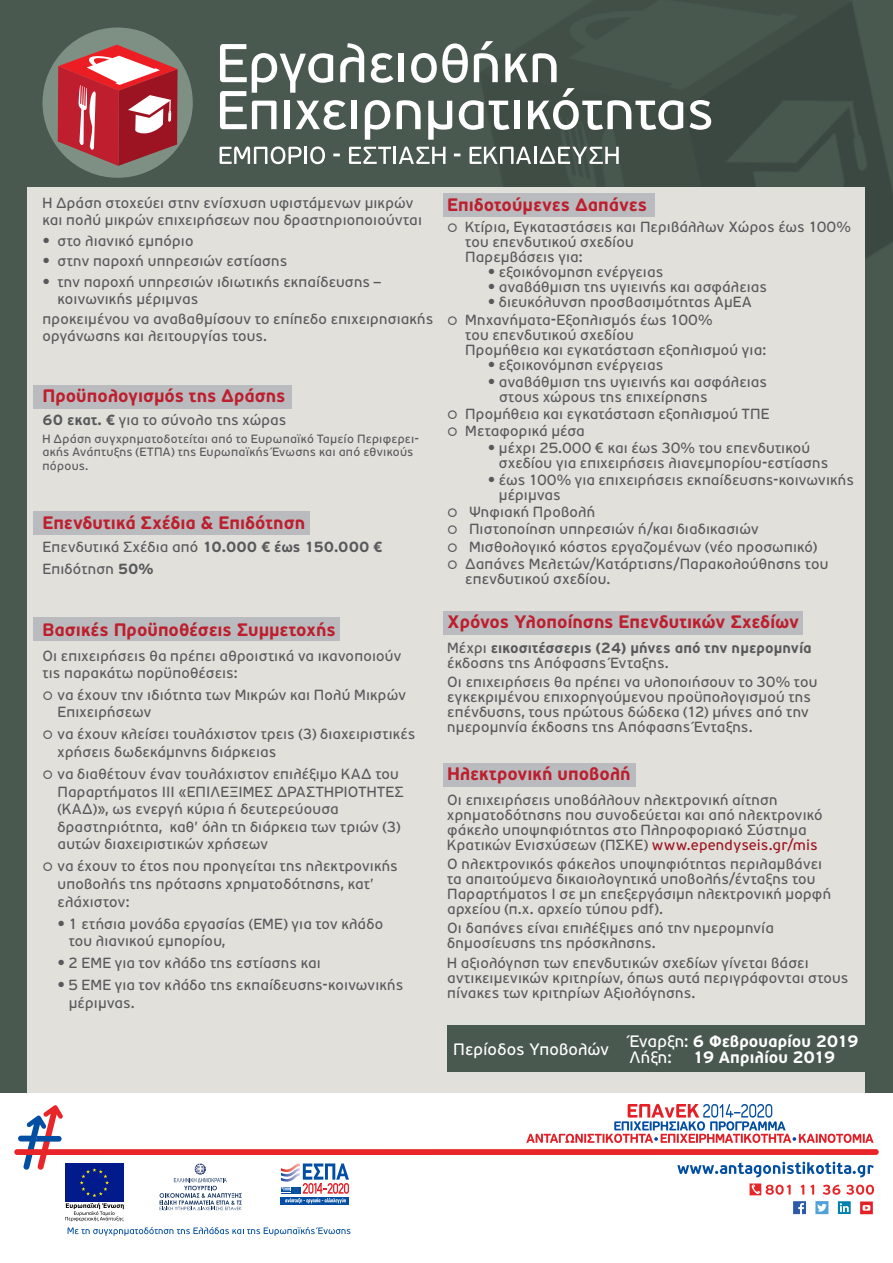
<style>
.page{position:relative;width:893px;height:1263px;background:#fff}
.page>*{position:absolute;margin:0;border:0;box-sizing:border-box;transform-origin:0 0}
.t1{font:700 18px "PF Traffic";color:#be1e2d}
.t2{font:700 16.5px/16.5px "PF Traffic";color:#fff}
.t3{font:16.5px "PF Traffic";letter-spacing:.005em;color:#fff}
.t4{font:14.7px/15px "PF Traffic";letter-spacing:.015em;color:#58595b}
.t5{font:700 14.7px/15px "PF Traffic";letter-spacing:.01em;color:#58595b}
.t6{font:12px/13.5px "PF Traffic";letter-spacing:.025em;color:#58595b}
.s1{font-weight:700}
.s2{font-weight:400}
.s3{color:#9c1421}
</style>
<div class="page">
<div style="left:0;top:0;width:893px;height:1151px;background:#495950"></div>
<img style="left:445px;top:1px;width:448px;height:258px">
<div style="left:28px;top:187px;width:837px;height:961px;background:#e2e0db"></div>
<div style="left:443px;top:611px;width:360px;height:23px;background:#b9bbbe"></div>
<div style="left:443px;top:763px;width:193px;height:23px;background:#b9bbbe"></div>
<div style="left:34px;top:385px;width:258px;height:24px;background:#b9bbbe"></div>
<div style="left:34px;top:512px;width:276px;height:23px;background:#b9bbbe"></div>
<div style="left:34px;top:617px;width:306px;height:24px;background:#b9bbbe"></div>
<div style="left:443px;top:194px;width:212px;height:23px;background:#b9bbbe"></div>
<div style="left:447px;top:1025px;width:446px;height:47px;background:#495950"></div>
<div style="left:43px;top:28px;width:150px;height:150px;background:#7e9083;border-radius:50%"></div>
<svg style="left:58px;top:45px;width:120px;height:121px"></svg>
<svg style="left:220px;top:146px;width:82px;height:18px"></svg>
<hr style="left:304px;top:147px;width:3px;height:17px;background:#fff">
<svg style="left:310px;top:146px;width:15px;height:18px"></svg>
<svg style="left:333px;top:154px;width:7px;height:2px"></svg>
<svg style="left:349px;top:146px;width:96px;height:18px"></svg>
<svg style="left:454px;top:154px;width:6px;height:2px"></svg>
<svg style="left:469px;top:146px;width:62px;height:18px"></svg>
<hr style="left:534px;top:147px;width:3px;height:17px;background:#fff">
<svg style="left:539px;top:146px;width:80px;height:18px"></svg>
<svg style="left:220px;top:41px;width:463px;height:99px"></svg>
<svg style="left:690px;top:100px;width:21px;height:30px"></svg>
<div style="left:0;top:1093px;width:893px;height:153px;background:#fff"></div>
<svg style="left:627px;top:1104px;width:145px;height:1px"></svg>
<div style="left:281px;top:1197px;width:68px;height:7px;background:#034ea2"></div>
<svg style="left:281px;top:1170px;width:68px;height:33px"></svg>
<svg style="left:160px;top:1170px;width:82px;height:40px"></svg>
<svg style="left:678px;top:1170px;width:192px;height:7px"></svg>
<svg style="left:793px;top:1201px;width:13px;height:13px"></svg>
<svg style="left:815px;top:1201px;width:13px;height:13px"></svg>
<svg style="left:838px;top:1201px;width:13px;height:13px"></svg>
<svg style="left:800px;top:1184px;width:4px;height:10px"></svg>
<svg style="left:810px;top:1184px;width:4px;height:10px"></svg>
<svg style="left:823px;top:1185px;width:17px;height:10px"></svg>
<svg style="left:846px;top:1185px;width:28px;height:10px"></svg>
<svg style="left:750px;top:1183px;width:41px;height:12px"></svg>
<svg style="left:14px;top:1105px;width:865px;height:65px"></svg>
<svg style="left:18px;top:1115px;width:106px;height:106px"></svg>
<svg style="left:860px;top:1201px;width:13px;height:13px"></svg>
<svg style="left:68px;top:1227px;width:282px;height:9px"></svg>
<p class="t4" style="left:43px;top:195px;width:381px;line-height:16.5px">Η Δράση στοχεύει στην ενίσχυση υφιστάμενων μικρών και πολύ μικρών επιχειρήσεων που δραστηριοποιούνται</p>
<p class="t4" style="left:43px;top:233px;width:153px">• στο λιανικό εμπόριο</p>
<p class="t4" style="left:43px;top:254px;width:246px">• στην παροχή υπηρεσιών εστίασης</p>
<p class="t4" style="left:58px;top:274px;width:325px;line-height:16.5px;text-indent:-15px">• την παροχή υπηρεσιών ιδιωτικής εκπαίδευσης – κοινωνικής μέριμνας</p>
<p class="t4" style="left:43px;top:311px;width:392px;line-height:16.5px">προκειμένου να αναβαθμίσουν το επίπεδο επιχειρησιακής οργάνωσης και λειτουργίας τους.</p>
<p class="t1" style="left:43px;top:385px;width:244px">Προϋπολογισμός της Δράσης</p>
<p class="t4" style="left:43px;top:412px;width:245px"><span class="s1">60 εκατ. €</span> για το σύνολο της χώρας</p>
<p class="t6" style="left:43px;top:432px;width:378px">Η Δράση συγχρηματοδοτείται από το Ευρωπαϊκό Ταμείο Περιφερει&shy;ακής Ανάπτυξης (ΕΤΠΑ) της Ευρωπαϊκής Ένωσης και από εθνικούς πόρους.</p>
<p class="t1" style="left:43px;top:512px;width:264px">Επενδυτικά Σχέδια &amp; Επιδότηση</p>
<p class="t4" style="left:43px;top:535px;width:341px;line-height:22.5px">Επενδυτικά Σχέδια από <span class="s1">10.000 € έως 150.000 €<br></span>Επιδότηση <span class="s1">50%</span></p>
<p class="t1" style="left:43px;top:619px;width:295px">Βασικές Προϋποθέσεις Συμμετοχής</p>
<p class="t4" style="left:43px;top:647px;width:360px;line-height:17px">Οι επιχειρήσεις θα πρέπει αθροιστικά να ικανοποιούν τις παρακάτω πορϋποθέσεις:</p>
<p class="t4" style="left:58px;top:686px;width:350px;line-height:17.7px">να έχουν την ιδιότητα των Μικρών και Πολύ Μικρών<br>Επιχειρήσεων</p>
<p class="t4" style="left:58px;top:725px;width:359px;line-height:17.7px">να έχουν κλείσει τουλάχιστον τρεις (3) διαχειριστικές χρήσεις δωδεκάμηνης διάρκειας</p>
<p class="t4" style="left:58px;top:765px;width:348px;line-height:17.7px">να διαθέτουν έναν τουλάχιστον επιλέξιμο ΚΑΔ του Παραρτήματος ΙII «ΕΠΙΛΕΞΙΜΕΣ ΔΡΑΣΤΗΡΙΟΤΗΤΕΣ (ΚΑΔ)», ως ενεργή κύρια ή δευτερεύουσα δραστηριότητα, καθ’ όλη τη διάρκεια των τριών (3) αυτών διαχειριστικών χρήσεων</p>
<p class="t4" style="left:58px;top:857px;width:342px;line-height:17.7px">να έχουν το έτος που προηγείται της ηλεκτρονικής υποβολής της πρότασης χρηματοδότησης, κατ’ ελάχιστον:</p>
<p class="t4" style="left:69px;top:914px;width:316px;line-height:17.7px;text-indent:-11px">• 1 ετήσια μονάδα εργασίας (ΕΜΕ) για τον κλάδο του λιανικού εμπορίου,</p>
<p class="t4" style="left:58px;top:955px;width:265px">• 2 ΕΜΕ για τον κλάδο της εστίασης και</p>
<p class="t4" style="left:69px;top:976px;width:336px;line-height:17.7px;text-indent:-11px">• 5 ΕΜΕ για τον κλάδο της εκπαίδευσης-κοινωνικής μέριμνας.</p>
<p class="t1" style="left:447px;top:194px;width:201px">Επιδοτούμενες Δαπάνες</p>
<p class="t4" style="left:465px;top:220px;width:387px">Κτίρια, Εγκαταστάσεις και Περιβάλλων Χώρος έως 100% του επενδυτικού σχεδίου<br>Παρεμβάσεις για:</p>
<p class="t4" style="left:488px;top:265px;width:177px">• εξοικόνομηση ενέργειας</p>
<p class="t4" style="left:488px;top:280px;width:281px">• αναβάθμιση της υγιεινής και ασφάλειας</p>
<p class="t4" style="left:465px;top:294px;width:288px;line-height:17.1px;text-indent:23px">• διευκόλυνση προσβασιμότητας ΑμΕΑ<br>Μηχανήματα-Εξοπλισμός έως 100%</p>
<p class="t4" style="left:465px;top:327px;width:303px">του επενδυτικού σχεδίου<br>Προμήθεια και εγκατάσταση εξοπλισμού για:</p>
<p class="t4" style="left:488px;top:357px;width:177px">• εξοικονόμηση ενέργειας</p>
<p class="t4" style="left:499px;top:374px;width:269px;text-indent:-11px">• αναβάθμιση της υγιεινής και ασφάλειας στους χώρους της επιχείρησης</p>
<p class="t4" style="left:465px;top:405px;width:306px;line-height:17.1px">Προμήθεια και εγκατάσταση εξοπλισμού ΤΠΕ<br>Μεταφορικά μέσα</p>
<p class="t4" style="left:499px;top:440px;width:331px;text-indent:-11px">• μέχρι 25.000 € και έως 30% του επενδυτικού σχεδίου για επιχειρήσεις λιανεμπορίου-εστίασης</p>
<p class="t4" style="left:499px;top:472px;width:356px;text-indent:-11px">• έως 100% για επιχειρήσεις εκπαίδευσης-κοινωνικής μέριμνας</p>
<p class="t4" style="left:465px;top:503px;width:365px;line-height:17.1px">Ψηφιακή Προβολή<br>Πιστοποίηση υπηρεσιών ή/και διαδικασιών Μισθολογικό κόστος εργαζομένων (νέο προσωπικό)<br>Δαπάνες Μελετών/Κατάρτισης/Παρακολούθησης του</p>
<p class="t4" style="left:465px;top:571px;width:147px">επενδυτικού σχεδίου.</p>
<p class="t1" style="left:447px;top:610px;width:353px">Χρόνος Υλοποίησης Επενδυτικών Σχεδίων</p>
<p class="t5" style="left:447px;top:640px;width:366px"><span class="s2">Μέχρι</span> εικοσιτέσσερις (24) μήνες από την ημερομηνία <span class="s2">έκδοσης της Απόφασης Ένταξης.</span></p>
<p class="t4" style="left:447px;top:674px;width:372px">Οι επιχειρήσεις θα πρέπει να υλοποιήσουν το 30% του εγκεκριμένου επιχορηγούμενου προϋπολογισμού της επένδυσης, τους πρώτους δώδεκα (12) μήνες από την ημερομηνία έκδοσης της Απόφασης Ένταξης.</p>
<p class="t1" style="left:447px;top:762px;width:185px">Ηλεκτρονική υποβολή</p>
<p class="t4" style="left:447px;top:792px;width:377px">Οι επιχειρήσεις υποβάλλουν ηλεκτρονική αίτηση χρηματοδότησης που συνοδεύεται και από ηλεκτρονικό φάκελο υποψηφιότητας στο Πληροφοριακό Σύστημα Κρατικών Ενισχύσεων (ΠΣΚΕ) <span class="s3">www.ependyseis.gr/mis</span></p>
<p class="t4" style="left:447px;top:856px;width:385px">Ο ηλεκτρονικός φάκελος υποψηφιότητας περιλαμβάνει τα απαιτούμενα δικαιολογητικά υποβολής/ένταξης του Παραρτήματος Ι σε μη επεξεργάσιμη ηλεκτρονική μορφή αρχείου (π.χ. αρχείο τύπου pdf).</p>
<p class="t4" style="left:447px;top:921px;width:328px">Οι δαπάνες είναι επιλέξιμες από την ημερομηνία δημοσίευσης της πρόσκλησης.</p>
<p class="t4" style="left:447px;top:955px;width:403px">Η αξιολόγηση των επενδυτικών σχεδίων γίνεται βάσει αντικειμενικών κριτηρίων, όπως αυτά περιγράφονται στους πίνακες των κριτηρίων Αξιολόγησης.</p>
<p class="t3" style="left:453px;top:1039px;width:157px">Περίοδος Υποβολών</p>
<p class="t2" style="left:629px;top:1032px;width:231px"><span class="s2">Έναρξη:</span> 6 Φεβρουαρίου 2019<br><span class="s2">Λήξη:</span></p>
<p class="t2" style="left:693px;top:1049px;width:144px">19 Απριλίου 2019</p>
</div>
